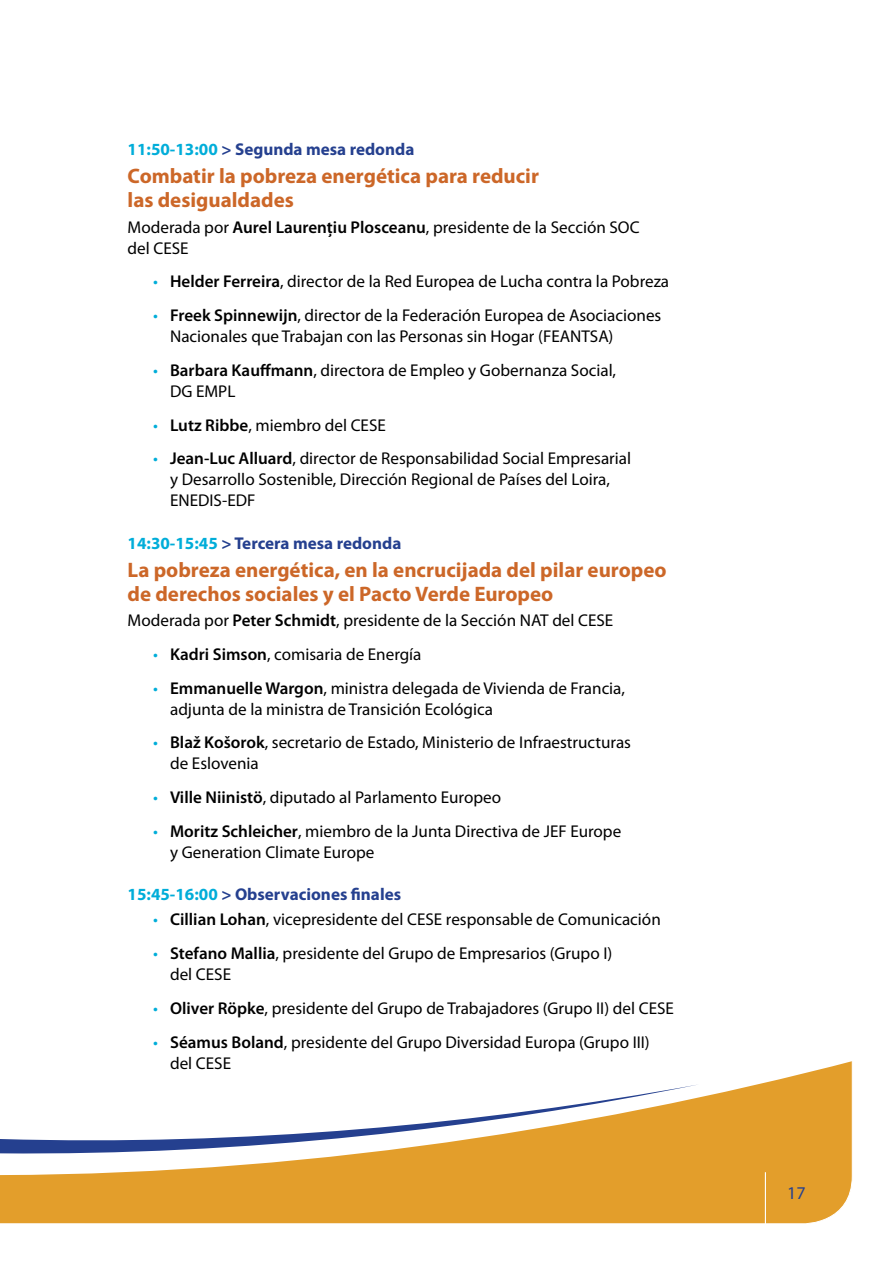
<style>
.page{position:relative;width:893px;height:1263px;background:#fff}
.page>*{position:absolute;margin:0;border:0;box-sizing:border-box;transform-origin:0 0}
.body_text{font:700 21px/24px "Myriad Pro";color:#cc6728}
.t1{font:18px "Myriad Pro";color:#25408f}
.body_text-2{font:17.1px/21px "Myriad Pro";color:#000}
.body_text-3{font:700 17.1px "Myriad Pro";color:#25408f}
.s1{color:#00add9}
.s2{font-weight:600}
.s3{font-size:17.25px;color:#00add9}
</style>
<div class="page">
<svg style="left:0;top:1061px;width:853px;height:163px"></svg>
<p class="body_text-3" style="left:128px;top:140px;width:288px"><span class="s1">11:50-13:00</span> &gt; Segunda mesa redonda</p>
<p class="body_text" style="left:128px;top:164px;width:413px">Combatir la pobreza energética para reducir las desigualdades</p>
<p class="body_text-2" style="left:128px;top:217px;width:514px">Moderada por <span class="s2">Aurel Laurențiu Plosceanu</span>, presidente de la Sección SOC del CESE</p>
<p class="body_text-2" style="left:153px;top:271px;width:518px"><span class="s3">•</span> <span class="s2">Helder Ferreira</span>, director de la Red Europea de Lucha contra la Pobreza</p>
<p class="body_text-2" style="left:170px;top:305px;width:493px;text-indent:-17px"><span class="s3">•</span> <span class="s2">Freek Spinnewijn</span>, director de la Federación Europea de Asociaciones<br>Nacionales que Trabajan con las Personas sin Hogar (FEANTSA)</p>
<p class="body_text-2" style="left:170px;top:360px;width:447px;text-indent:-17px"><span class="s3">•</span> <span class="s2">Barbara Kauffmann</span>, directora de Empleo y Gobernanza Social,<br>DG EMPL</p>
<p class="body_text-2" style="left:153px;top:415px;width:234px"><span class="s3">•</span> <span class="s2">Lutz Ribbe</span>, miembro del CESE</p>
<p class="body_text-2" style="left:170px;top:448px;width:463px;text-indent:-17px"><span class="s3">•</span> <span class="s2">Jean-Luc Alluard</span>, director de Responsabilidad Social Empresarial y Desarrollo Sostenible, Dirección Regional de Países del Loira,<br>ENEDIS-EDF</p>
<p class="body_text-3" style="left:128px;top:533px;width:275px"><span class="s1">14:30-15:45</span> &gt; Tercera mesa redonda</p>
<p class="body_text" style="left:128px;top:558px;width:541px">La pobreza energética, en la encrucijada del pilar europeo de derechos sociales y el Pacto Verde Europeo</p>
<p class="body_text-2" style="left:128px;top:610px;width:487px">Moderada por <span class="s2">Peter Schmidt</span>, presidente de la Sección NAT del CESE</p>
<p class="body_text-2" style="left:153px;top:644px;width:270px"><span class="s3">•</span> <span class="s2">Kadri Simson</span>, comisaria de Energía</p>
<p class="body_text-2" style="left:170px;top:678px;width:456px;text-indent:-17px"><span class="s3">•</span> <span class="s2">Emmanuelle Wargon</span>, ministra delegada de Vivienda de Francia, adjunta de la ministra de Transición Ecológica</p>
<p class="body_text-2" style="left:170px;top:732px;width:462px;text-indent:-17px"><span class="s3">•</span> <span class="s2">Blaž Košorok</span>, secretario de Estado, Ministerio de Infraestructuras de Eslovenia</p>
<p class="body_text-2" style="left:153px;top:787px;width:349px"><span class="s3">•</span> <span class="s2">Ville Niinistö</span>, diputado al Parlamento Europeo</p>
<p class="body_text-2" style="left:170px;top:821px;width:453px;text-indent:-17px"><span class="s3">•</span> <span class="s2">Moritz Schleicher</span>, miembro de la Junta Directiva de JEF Europe y Generation Climate Europe</p>
<p class="body_text-3" style="left:128px;top:885px;width:275px"><span class="s1">15:45-16:00</span> &gt; Observaciones finales</p>
<p class="body_text-2" style="left:153px;top:909px;width:509px"><span class="s3">•</span> <span class="s2">Cillian Lohan</span>, vicepresidente del CESE responsable de Comunicación</p>
<p class="body_text-2" style="left:170px;top:943px;width:444px;text-indent:-17px"><span class="s3">•</span> <span class="s2">Stefano Mallia</span>, presidente del Grupo de Empresarios (Grupo I) del CESE</p>
<p class="body_text-2" style="left:153px;top:998px;width:522px"><span class="s3">•</span> <span class="s2">Oliver Röpke</span>, presidente del Grupo de Trabajadores (Grupo II) del CESE</p>
<p class="body_text-2" style="left:170px;top:1032px;width:481px;text-indent:-17px"><span class="s3">•</span> <span class="s2">Séamus Boland</span>, presidente del Grupo Diversidad Europa (Grupo III) del CESE</p>
<p class="t1" style="left:787px;top:1183px;width:20px">17</p>
</div>
